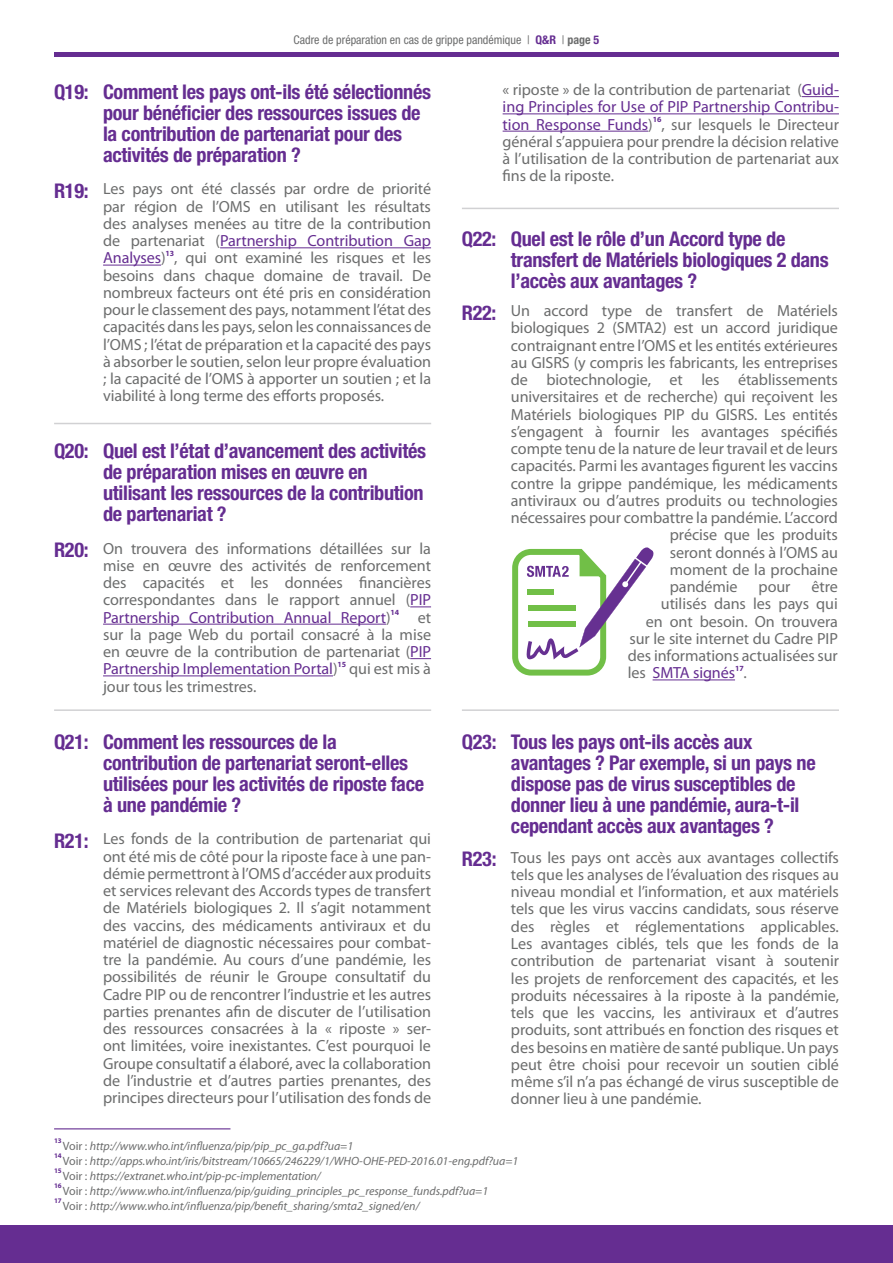
<style>
.page{position:relative;width:893px;height:1263px;background:#fff}
.page>*{position:absolute;margin:0;border:0;box-sizing:border-box;transform-origin:0 0}
.t1{font:700 condensed 20.25px/21px "Helvetica Neue";letter-spacing:-.015em;color:#652d91}
.t2{font:16.2px/17.2px "Myriad Pro";letter-spacing:-.005em;color:#6c6d6d;text-align:justify}
.t3{font:16.2px/17.2px "Myriad Pro";color:#652d91;text-align:justify}
.t4{font:italic 12px "Myriad Pro";letter-spacing:-.005em;color:#6c6d6d}
.t5{font:condensed 12px "Helvetica Neue";color:#6c6d6d}
.t6{font:700 7.8px "Myriad Pro";letter-spacing:-.01em;color:#652d91}
.t7{font:700 7.05px "Myriad Pro";letter-spacing:-.01em;color:#652d91}
.s1{font-weight:700;color:#652d91}
.s2{font-weight:700}
.s3{color:#652d91}
.s4{color:#6c6d6d}
.s5{font-style:normal}
</style>
<div class="page">
<div style="left:0;top:1225px;width:893px;height:38px;background:#652d91"></div>
<hr style="left:54px;top:1128px;width:176px;height:1px;background:#652d91">
<hr style="left:54px;top:52px;width:785px;height:4px;background:#652d91">
<hr style="left:220px;top:247px;width:211px;height:1px;background:#652d91">
<hr style="left:103px;top:265px;width:58px;height:1px;background:#652d91">
<svg style="left:410px;top:606px;width:21px;height:1px"></svg>
<hr style="left:103px;top:624px;width:283px;height:1px;background:#652d91">
<svg style="left:410px;top:658px;width:21px;height:1px"></svg>
<hr style="left:103px;top:675px;width:230px;height:1px;background:#652d91">
<hr style="left:462px;top:208px;width:377px;height:1px;background:#d1d1d3">
<hr style="left:462px;top:709px;width:377px;height:2px;background:#d1d1d3">
<hr style="left:54px;top:709px;width:377px;height:2px;background:#d1d1d3">
<hr style="left:54px;top:423px;width:377px;height:1px;background:#d1d1d3">
<hr style="left:802px;top:96px;width:37px;height:1px;background:#652d91">
<hr style="left:503px;top:113px;width:336px;height:1px;background:#652d91">
<hr style="left:503px;top:131px;width:145px;height:1px;background:#652d91">
<hr style="left:653px;top:679px;width:82px;height:1px;background:#652d91">
<svg style="left:512px;top:547px;width:142px;height:128px"></svg>
<p class="t5" style="left:294px;top:33px;width:307px">Cadre de préparation en cas de grippe pandémique | <span class="s1">Q&amp;R</span> | <span class="s2">page</span> <span class="s1">5</span></p>
<p class="t1" style="left:54px;top:81px;width:36px">Q19:</p>
<p class="t1" style="left:54px;top:180px;width:36px">R19:</p>
<p class="t1" style="left:103px;top:81px;width:329px">Comment les pays ont-ils été sélectionnés pour bénéficier des ressources issues de la contribution de partenariat pour des activités de préparation ?</p>
<p class="t2" style="left:103px;top:180px;width:329px">Les pays ont été classés par ordre de priorité par région de l’OMS en utilisant les résultats des analyses menées au titre de la contribution de partenariat (<span class="s3">Partnership Contribution Gap Analyses</span>)</p>
<p class="t6" style="left:166px;top:248px;width:10px">13</p>
<p class="t2" style="left:103px;top:249px;width:330px;text-indent:71px">, qui ont examiné les risques et les besoins dans chaque domaine de travail. De nombreux facteurs ont été pris en considération pour le classement des pays, notamment l’état des capacités dans les pays, selon les connaissances de l’OMS ; l’état de préparation et la capacité des pays à absorber le soutien, selon leur propre évaluation ; la capacité de l’OMS à apporter un soutien ; et la viabilité à long terme des efforts proposés.</p>
<p class="t1" style="left:54px;top:440px;width:36px">Q20:</p>
<p class="t1" style="left:54px;top:539px;width:36px">R20:</p>
<p class="t1" style="left:103px;top:440px;width:324px">Quel est l’état d’avancement des activités de préparation mises en œuvre en utilisant les ressources de la contribution de partenariat ?</p>
<p class="t2" style="left:103px;top:539px;width:330px">On trouvera des informations détaillées sur la mise en œuvre des activités de renforcement des capacités et les données financières correspondantes dans le rapport annuel (<span class="s3">PIP Partnership Contribution Annual Report</span>)</p>
<p class="t6" style="left:391px;top:607px;width:10px">14</p>
<p class="t2" style="left:103px;top:608px;width:329px;text-indent:315px">et sur la page Web du portail consacré à la mise en œuvre de la contribution de partenariat (<span class="s3">PIP Partnership Implementation Portal</span>)</p>
<p class="t6" style="left:337px;top:659px;width:10px">15</p>
<p class="t2" style="left:349px;top:660px;width:83px">qui est mis à</p>
<p class="t2" style="left:103px;top:677px;width:155px">jour tous les trimestres.</p>
<p class="t3" style="left:503px;top:81px;width:338px"><span class="s4">« riposte » de la contribution de partenariat (</span>Guid&shy;ing Principles for Use of PIP Partnership Contribu&shy;tion Response Funds<span class="s4">)</span></p>
<p class="t6" style="left:653px;top:114px;width:10px">16</p>
<p class="t2" style="left:503px;top:115px;width:338px;text-indent:159px">, sur lesquels le Directeur général s’appuiera pour prendre la décision relative à l’utilisation de la contribution de partenariat aux fins de la riposte.</p>
<p class="t1" style="left:462px;top:228px;width:36px">Q22:</p>
<p class="t1" style="left:462px;top:302px;width:36px">R22:</p>
<p class="t1" style="left:511px;top:228px;width:319px">Quel est le rôle d’un Accord type de transfert de Matériels biologiques 2 dans l’accès aux avantages ?</p>
<p class="t2" style="left:511px;top:302px;width:329px">Un accord type de transfert de Matériels</p>
<p class="t2" style="left:511px;top:319px;width:329px">biologiques 2 (SMTA2) est un accord juridique</p>
<p class="t2" style="left:511px;top:336px;width:328px">contraignant entre l’OMS et les entités extérieures</p>
<p class="t2" style="left:511px;top:353px;width:329px">au GISRS (y compris les fabricants, les entreprises</p>
<p class="t2" style="left:511px;top:371px;width:328px">de biotechnologie, et les établissements</p>
<p class="t2" style="left:511px;top:388px;width:328px">universitaires et de recherche) qui reçoivent les</p>
<p class="t2" style="left:511px;top:405px;width:328px">Matériels biologiques PIP du GISRS. Les entités</p>
<p class="t2" style="left:511px;top:422px;width:329px">s’engagent à fournir les avantages spécifiés</p>
<p class="t2" style="left:511px;top:440px;width:328px">compte tenu de la nature de leur travail et de leurs</p>
<p class="t2" style="left:511px;top:457px;width:329px">capacités. Parmi les avantages figurent les vaccins</p>
<p class="t2" style="left:511px;top:474px;width:329px">contre la grippe pandémique, les médicaments</p>
<p class="t2" style="left:511px;top:491px;width:329px">antiviraux ou d’autres produits ou technologies</p>
<p class="t2" style="left:511px;top:509px;width:329px">nécessaires pour combattre la pandémie. L’accord</p>
<p class="t2" style="left:670px;top:526px;width:169px">précise que les produits</p>
<p class="t2" style="left:670px;top:543px;width:170px">seront donnés à l’OMS au</p>
<p class="t2" style="left:670px;top:560px;width:169px">moment de la prochaine</p>
<p class="t2" style="left:670px;top:578px;width:69px">pandémie</p>
<p class="t2" style="left:759px;top:578px;width:33px">pour</p>
<p class="t2" style="left:811px;top:578px;width:28px">être</p>
<p class="t2" style="left:661px;top:595px;width:178px">utilisés dans les pays qui</p>
<p class="t2" style="left:646px;top:612px;width:194px">en ont besoin. On trouvera</p>
<p class="t2" style="left:629px;top:629px;width:210px">sur le site internet du Cadre PIP</p>
<p class="t2" style="left:628px;top:647px;width:212px">des informations actualisées sur</p>
<p class="t3" style="left:628px;top:664px;width:109px"><span class="s4">les</span> SMTA signés</p>
<p class="t6" style="left:735px;top:663px;width:10px">17</p>
<p class="t2" style="left:744px;top:664px;width:5px">.</p>
<p class="t1" style="left:54px;top:730px;width:36px">Q21:</p>
<p class="t1" style="left:54px;top:830px;width:36px">R21:</p>
<p class="t1" style="left:103px;top:730px;width:323px">Comment les ressources de la contribution de partenariat seront-elles utilisées pour les activités de riposte face à une pandémie ?</p>
<p class="t2" style="left:103px;top:830px;width:330px">Les fonds de la contribution de partenariat qui ont été mis de côté pour la riposte face à une pan&shy;démie permettront à l’OMS d’accéder aux produits et services relevant des Accords types de transfert de Matériels biologiques 2. Il s’agit notamment des vaccins, des médicaments antiviraux et du matériel de diagnostic nécessaires pour combat&shy;tre la pandémie. Au cours d’une pandémie, les possibilités de réunir le Groupe consultatif du Cadre PIP ou de rencontrer l’industrie et les autres parties prenantes afin de discuter de l’utilisation des ressources consacrées à la « riposte » ser&shy;ont limitées, voire inexistantes. C’est pourquoi le Groupe consultatif a élaboré, avec la collaboration de l’industrie et d’autres parties prenantes, des principes directeurs pour l’utilisation des fonds de</p>
<p class="t1" style="left:462px;top:731px;width:36px">Q23:</p>
<p class="t1" style="left:462px;top:848px;width:36px">R23:</p>
<p class="t1" style="left:511px;top:731px;width:243px">Tous les pays ont-ils accès aux</p>
<p class="t1" style="left:511px;top:752px;width:306px">avantages ? Par exemple, si un pays ne dispose pas de virus susceptibles de donner lieu à une pandémie, aura-t-il cependant accès aux avantages ?</p>
<p class="t2" style="left:511px;top:848px;width:330px">Tous les pays ont accès aux avantages collectifs tels que les analyses de l’évaluation des risques au niveau mondial et l’information, et aux matériels tels que les virus vaccins candidats, sous réserve des règles et réglementations applicables.<br>Les avantages ciblés, tels que les fonds de la contribution de partenariat visant à soutenir les projets de renforcement des capacités, et les produits nécessaires à la riposte à la pandémie, tels que les vaccins, les antiviraux et d’autres produits, sont attribués en fonction des risques et des besoins en matière de santé publique. Un pays peut être choisi pour recevoir un soutien ciblé même s’il n’a pas échangé de virus susceptible de donner lieu à une pandémie.</p>
<p class="t7" style="left:54px;top:1136px;width:9px">13</p>
<p class="t4" style="left:63px;top:1138px;width:292px"><span class="s5">Voir :</span> http://www.who.int/influenza/pip/pip_pc_ga.pdf?ua=1</p>
<p class="t7" style="left:54px;top:1151px;width:9px">14</p>
<p class="t4" style="left:63px;top:1153px;width:457px"><span class="s5">Voir :</span> http://apps.who.int/iris/bitstream/10665/246229/1/WHO-OHE-PED-2016.01-eng.pdf?ua=1</p>
<p class="t7" style="left:54px;top:1166px;width:9px">15</p>
<p class="t4" style="left:63px;top:1168px;width:259px"><span class="s5">Voir :</span> https://extranet.who.int/pip-pc-implementation/</p>
<p class="t7" style="left:54px;top:1181px;width:9px">16</p>
<p class="t4" style="left:63px;top:1183px;width:427px"><span class="s5">Voir :</span> http://www.who.int/influenza/pip/guiding_principles_pc_response_funds.pdf?ua=1</p>
<p class="t7" style="left:54px;top:1196px;width:9px">17</p>
<p class="t4" style="left:63px;top:1198px;width:358px"><span class="s5">Voir :</span> http://www.who.int/influenza/pip/benefit_sharing/smta2_signed/en/</p>
</div>
